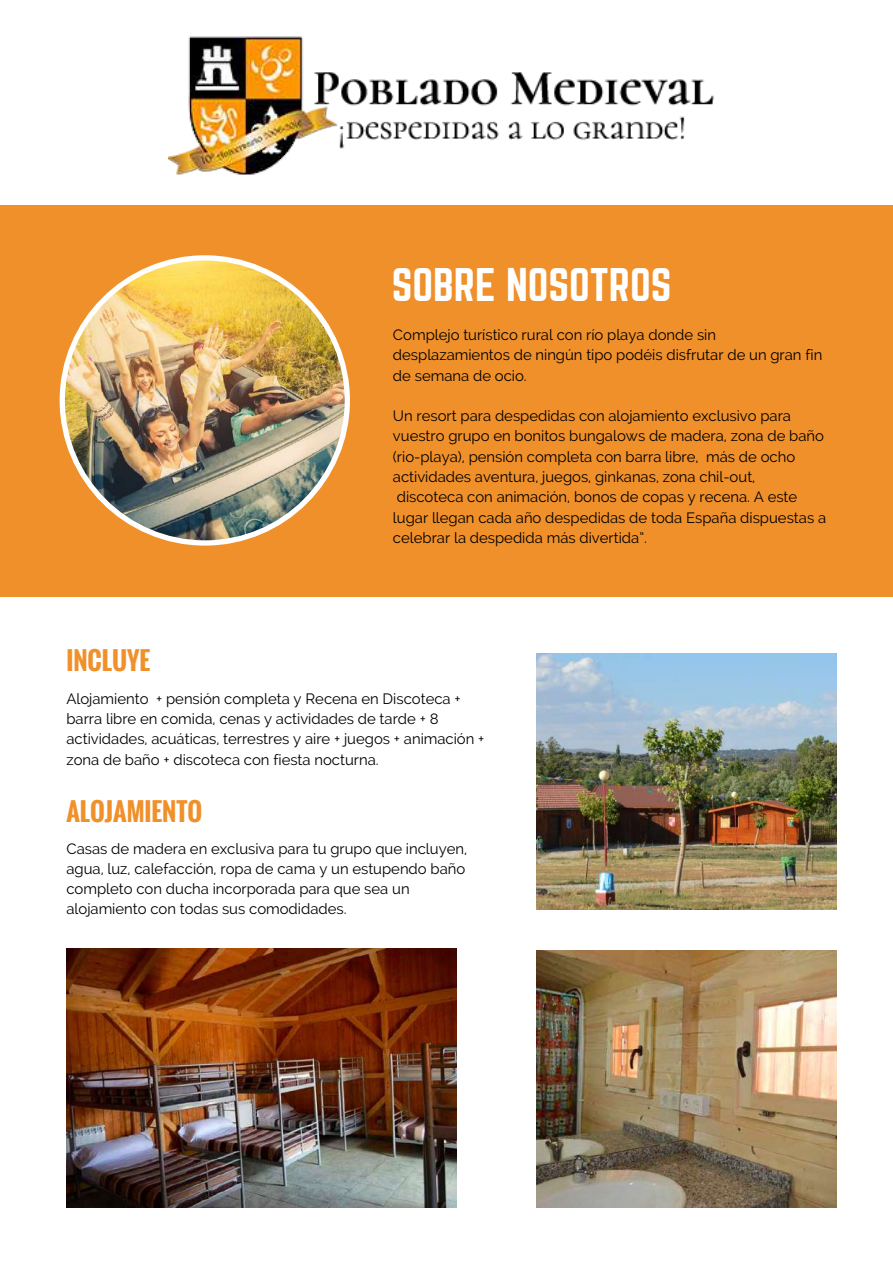
<style>
.page{position:relative;width:893px;height:1263px;background:#fff}
.page>*{position:absolute;margin:0;border:0;box-sizing:border-box;transform-origin:0 0}
.t1{font:41.4px "Norwester";color:#fff}
.t2{font:700 24.9px "Oswald";color:#f0902a}
.t3{font:14.85px/20.2px "Raleway";color:#000}
</style>
<div class="page">
<div style="left:0;top:205px;width:893px;height:392px;background:#f0902a"></div>
<img style="left:60px;top:255px;width:290px;height:291px">
<img style="left:536px;top:653px;width:301px;height:257px">
<img style="left:536px;top:950px;width:301px;height:257px">
<img style="left:169px;top:36px;width:545px;height:139px">
<img style="left:66px;top:948px;width:390px;height:259px">
<h1 class="t1" style="left:392px;top:265px;width:281px">SOBRE NOSOTROS</h1>
<h2 class="t2" style="left:66px;top:641px;width:85px">INCLUYE</h2>
<p class="t3" style="left:393px;top:325px;width:431px">Complejo turístico rural con río playa donde sin desplazamientos de ningún tipo podéis disfrutar de un gran fin de semana de ocio.</p>
<p class="t3" style="left:393px;top:406px;width:435px">Un resort para despedidas con alojamiento exclusivo para vuestro grupo en bonitos bungalows de madera, zona de baño (rio-playa), pensión completa con barra libre, más de ocho actividades aventura, juegos, ginkanas, zona chil-out,<br>discoteca con animación, bonos de copas y recena. A este lugar llegan cada año despedidas de toda España dispuestas a celebrar la despedida más divertida”.</p>
<p class="t3" style="left:66px;top:688px;width:419px">Alojamiento + pensión completa y Recena en Discoteca + barra libre en comida, cenas y actividades de tarde + 8 actividades, acuáticas, terrestres y aire + juegos + animación + zona de baño + discoteca con fiesta nocturna.</p>
<h2 class="t2" style="left:66px;top:792px;width:137px">ALOJAMIENTO</h2>
<p class="t3" style="left:66px;top:838px;width:402px">Casas de madera en exclusiva para tu grupo que incluyen, agua, luz, calefacción, ropa de cama y un estupendo baño completo con ducha incorporada para que sea un alojamiento con todas sus comodidades.</p>
</div>
